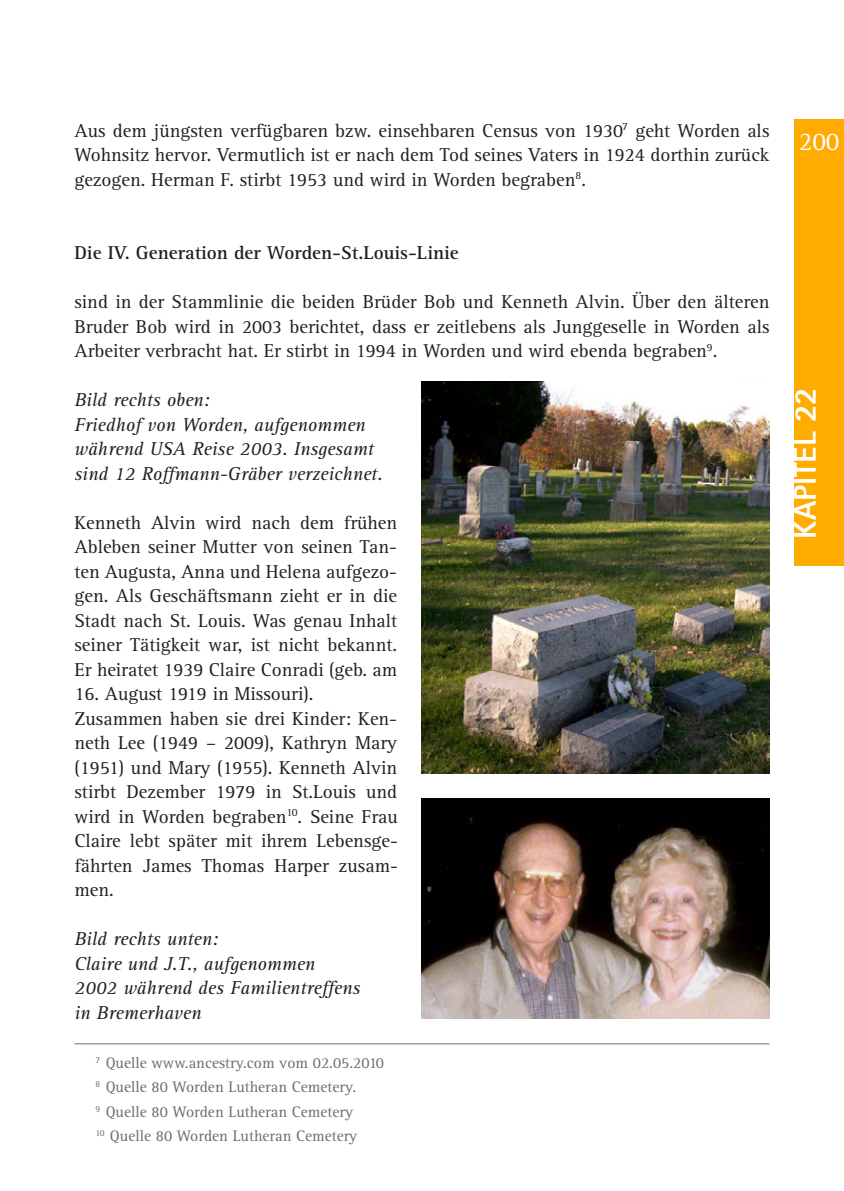
<style>
.page{position:relative;width:844px;height:1191px;background:#fff}
.page>*{position:absolute;margin:0;border:0;box-sizing:border-box;transform-origin:0 0}
.Kapitel{font:800 31.5px "Rotis Sans Serif Std";color:#fff}
.t1{font:26.25px "Rotis Serif Std";color:#fff}
.Fließtext{font:19.25px/24.5px "Rotis Serif Std";color:#231f20;text-align:justify}
.Fließtext-2{font:italic 19.25px/24.5px "Rotis Serif Std";color:#231f20}
.Fließtext-3{font:700 19.25px "Rotis Serif Std";color:#231f20}
.Fußnote{font:15.75px "Rotis Serif Std";color:#6c6d70}
</style>
<div class="page">
<div style="left:794px;top:119px;width:49px;height:446px;background:#ffab00"></div>
<img style="left:422px;top:382px;width:347px;height:392px">
<img style="left:422px;top:798px;width:347px;height:221px">
<hr style="left:74px;top:1043px;width:695px;height:1px;background:#6c6d70">
<p class="Fließtext" style="left:74px;top:118px;width:696px">Aus dem jüngsten verfügbaren bzw. einsehbaren Census von 1930<sup>7</sup> geht Worden als Wohnsitz hervor. Vermutlich ist er nach dem Tod seines Vaters in 1924 dorthin zurück gezogen. Herman F. stirbt 1953 und wird in Worden begraben<sup>8</sup>.</p>
<p class="Fließtext-3" style="left:74px;top:241px;width:385px">Die IV. Generation der Worden-St.Louis-Linie</p>
<p class="Fließtext" style="left:74px;top:290px;width:696px">sind in der Stammlinie die beiden Brüder Bob und Kenneth Alvin. Über den älteren Bruder Bob wird in 2003 berichtet, dass er zeitlebens als Junggeselle in Worden als Arbeiter verbracht hat. Er stirbt in 1994 in Worden und wird ebenda begraben<sup>9</sup>.</p>
<p class="Fließtext-2" style="left:74px;top:388px;width:137px">Bild rechts oben:</p>
<p class="Fließtext-2" style="left:74px;top:413px;width:309px">Friedhof von Worden, aufgenommen während USA Reise 2003. Insgesamt sind 12 Roffmann-Gräber verzeichnet.</p>
<p class="Fließtext" style="left:74px;top:510px;width:324px">Kenneth Alvin wird nach dem frühen Ableben seiner Mutter von seinen Tan&shy;ten Augusta, Anna und Helena aufgezo&shy;gen. Als Geschäftsmann zieht er in die Stadt nach St. Louis. Was genau Inhalt seiner Tätigkeit war, ist nicht bekannt.<br>Er heiratet 1939 Claire Conradi (geb. am</p>
<p class="Fließtext" style="left:74px;top:682px;width:240px">16. August 1919 in Missouri).</p>
<p class="Fließtext" style="left:74px;top:706px;width:325px">Zusammen haben sie drei Kinder: Ken&shy;neth Lee (1949 – 2009), Kathryn Mary (1951) und Mary (1955). Kenneth Alvin stirbt Dezember 1979 in St.Louis und wird in Worden begraben<sup>10</sup>. Seine Frau Claire lebt später mit ihrem Lebensge&shy;fährten James Thomas Harper zusam&shy;men.</p>
<p class="Fließtext-2" style="left:74px;top:927px;width:145px">Bild rechts unten:</p>
<p class="Fließtext-2" style="left:74px;top:952px;width:287px">Claire und J.T., aufgenommen<br>2002 während des Familientreffens in Bremerhaven</p>
<p class="Fußnote" style="left:95px;top:1053px;width:290px"><sup>7</sup> Quelle www.ancestry.com vom 02.05.2010</p>
<p class="Fußnote" style="left:95px;top:1078px;width:262px"><sup>8</sup> Quelle 80 Worden Lutheran Cemetery.</p>
<p class="Fußnote" style="left:95px;top:1102px;width:259px"><sup>9</sup> Quelle 80 Worden Lutheran Cemetery</p>
<p class="Fußnote" style="left:95px;top:1127px;width:263px"><sup>10</sup> Quelle 80 Worden Lutheran Cemetery</p>
<h2 class="t1" style="left:798px;top:126px;width:42px">200</h2>
<p class="Kapitel" style="left:785px;top:538px;width:153px;rotate:-90deg">KAPITEL 22</p>
</div>
